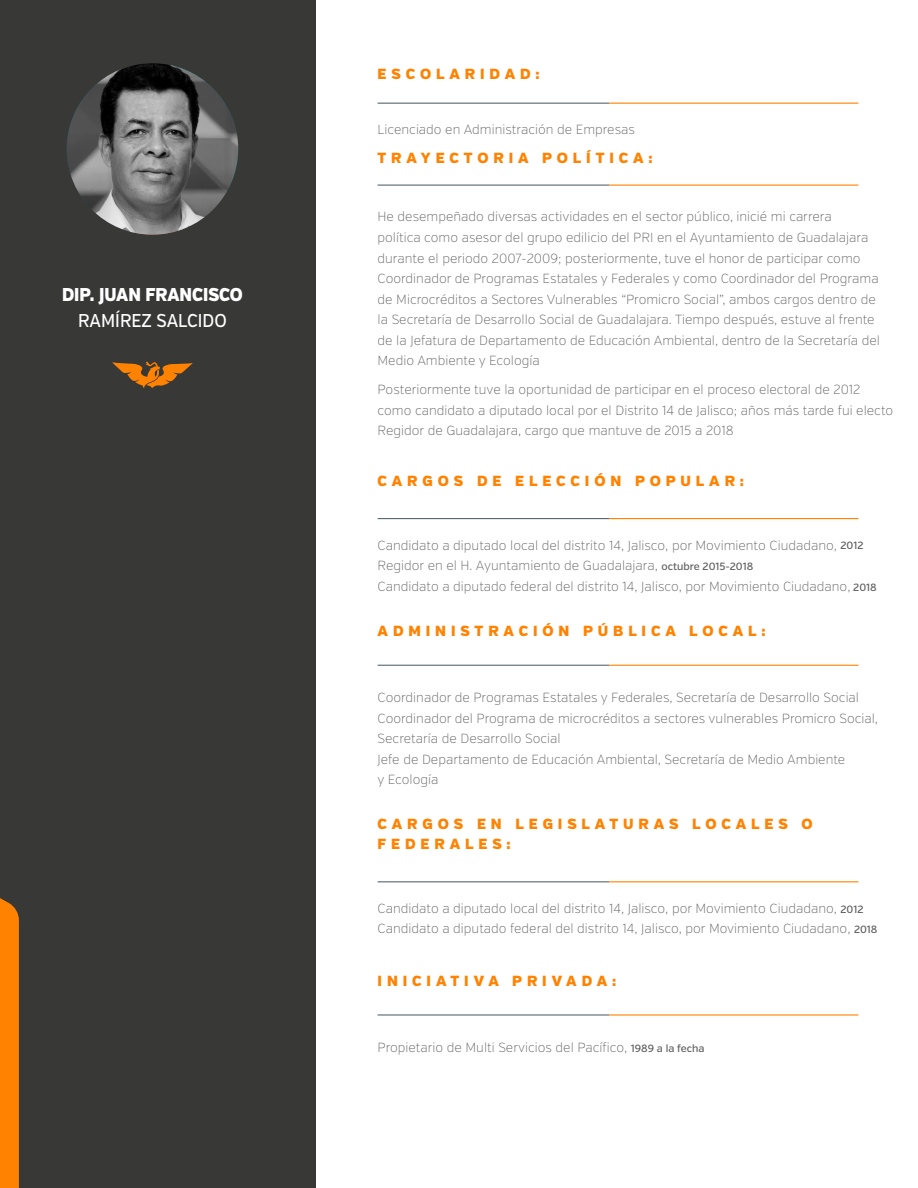
<style>
.page{position:relative;width:918px;height:1188px;background:#fff}
.page>*{position:absolute;margin:0;border:0;box-sizing:border-box;transform-origin:0 0}
.t1{font:900 18.6px "Verb";color:#fff;scale:.9 1}
.t2{font:500 18.6px "Verb";color:#fff;scale:.9 1}
.t3{font:900 14.7px/20.5px "Verb";letter-spacing:.34em;color:#ff8200}
.t4{font:200 13.2px/20.5px "Verb";color:#5e5e5e}
.s1{font-weight:500;font-size:10.5px}
</style>
<div class="page">
<div style="left:0;top:0;width:315px;height:1188px;background:#383837"></div>
<hr style="left:378px;top:103px;width:231px;height:1px;background:#5a6670">
<hr style="left:609px;top:103px;width:249px;height:1px;background:#ff8200">
<hr style="left:378px;top:185px;width:231px;height:1px;background:#5a6670">
<hr style="left:609px;top:185px;width:249px;height:1px;background:#ff8200">
<hr style="left:378px;top:518px;width:231px;height:1px;background:#5a6670">
<hr style="left:609px;top:518px;width:249px;height:1px;background:#ff8200">
<hr style="left:378px;top:665px;width:231px;height:1px;background:#5a6670">
<hr style="left:609px;top:665px;width:249px;height:1px;background:#ff8200">
<svg style="left:67px;top:63px;width:171px;height:172px"></svg>
<svg style="left:112px;top:362px;width:81px;height:26px"></svg>
<svg style="left:0;top:898px;width:19px;height:290px;background:#f97f01"></svg>
<hr style="left:378px;top:881px;width:231px;height:1px;background:#5a6670">
<hr style="left:609px;top:881px;width:249px;height:1px;background:#ff8200">
<hr style="left:378px;top:1014px;width:231px;height:2px;background:#5a6670">
<hr style="left:609px;top:1014px;width:249px;height:2px;background:#ff8200">
<h1 class="t1" style="left:62px;top:283px;width:203px">DIP. JUAN FRANCISCO</h1>
<h1 class="t2" style="left:78px;top:310px;width:167px">RAMÍREZ SALCIDO</h1>
<p class="t3" style="left:378px;top:64px;width:164px">ESCOLARIDAD:</p>
<p class="t4" style="left:378px;top:119px;width:259px">Licenciado en Administración de Empresas</p>
<p class="t3" style="left:378px;top:148px;width:277px">TRAYECTORIA POLÍTICA:</p>
<p class="t4" style="left:378px;top:207px;width:504px">He desempeñado diversas actividades en el sector público, inicié mi carrera<br>política como asesor del grupo edilicio del PRI en el Ayuntamiento de Guadalajara durante el periodo 2007-2009; posteriormente, tuve el honor de participar como Coordinador de Programas Estatales y Federales y como Coordinador del Programa de Microcréditos a Sectores Vulnerables “Promicro Social”, ambos cargos dentro de la Secretaría de Desarrollo Social de Guadalajara. Tiempo después, estuve al frente de la Jefatura de Departamento de Educación Ambiental, dentro de la Secretaría del Medio Ambiente y Ecología</p>
<p class="t4" style="left:378px;top:380px;width:517px">Posteriormente tuve la oportunidad de participar en el proceso electoral de 2012 como candidato a diputado local por el Distrito 14 de Jalisco; años más tarde fui electo<br>Regidor de Guadalajara, cargo que mantuve de 2015 a 2018</p>
<p class="t3" style="left:378px;top:471px;width:368px">CARGOS DE ELECCIÓN POPULAR:</p>
<p class="t4" style="left:378px;top:535px;width:501px">Candidato a diputado local del distrito 14, Jalisco, por Movimiento Ciudadano, <span class="s1">2012<br></span>Regidor en el H. Ayuntamiento de Guadalajara, <span class="s1">octubre 2015-2018<br></span>Candidato a diputado federal del distrito 14, Jalisco, por Movimiento Ciudadano, <span class="s1">2018</span></p>
<p class="t3" style="left:378px;top:621px;width:390px">ADMINISTRACIÓN PÚBLICA LOCAL:</p>
<p class="t4" style="left:378px;top:688px;width:502px">Coordinador de Programas Estatales y Federales, Secretaría de Desarrollo Social Coordinador del Programa de microcréditos a sectores vulnerables Promicro Social, Secretaría de Desarrollo Social<br>Jefe de Departamento de Educación Ambiental, Secretaría de Medio Ambiente<br>y Ecología</p>
<p class="t3" style="left:378px;top:814px;width:437px">CARGOS EN LEGISLATURAS LOCALES O<br>FEDERALES:</p>
<p class="t4" style="left:378px;top:898px;width:501px">Candidato a diputado local del distrito 14, Jalisco, por Movimiento Ciudadano, <span class="s1">2012<br></span>Candidato a diputado federal del distrito 14, Jalisco, por Movimiento Ciudadano, <span class="s1">2018</span></p>
<p class="t3" style="left:378px;top:971px;width:240px">INICIATIVA PRIVADA:</p>
<p class="t4" style="left:378px;top:1037px;width:329px">Propietario de Multi Servicios del Pacífico, <span class="s1">1989 a la fecha</span></p>
</div>
